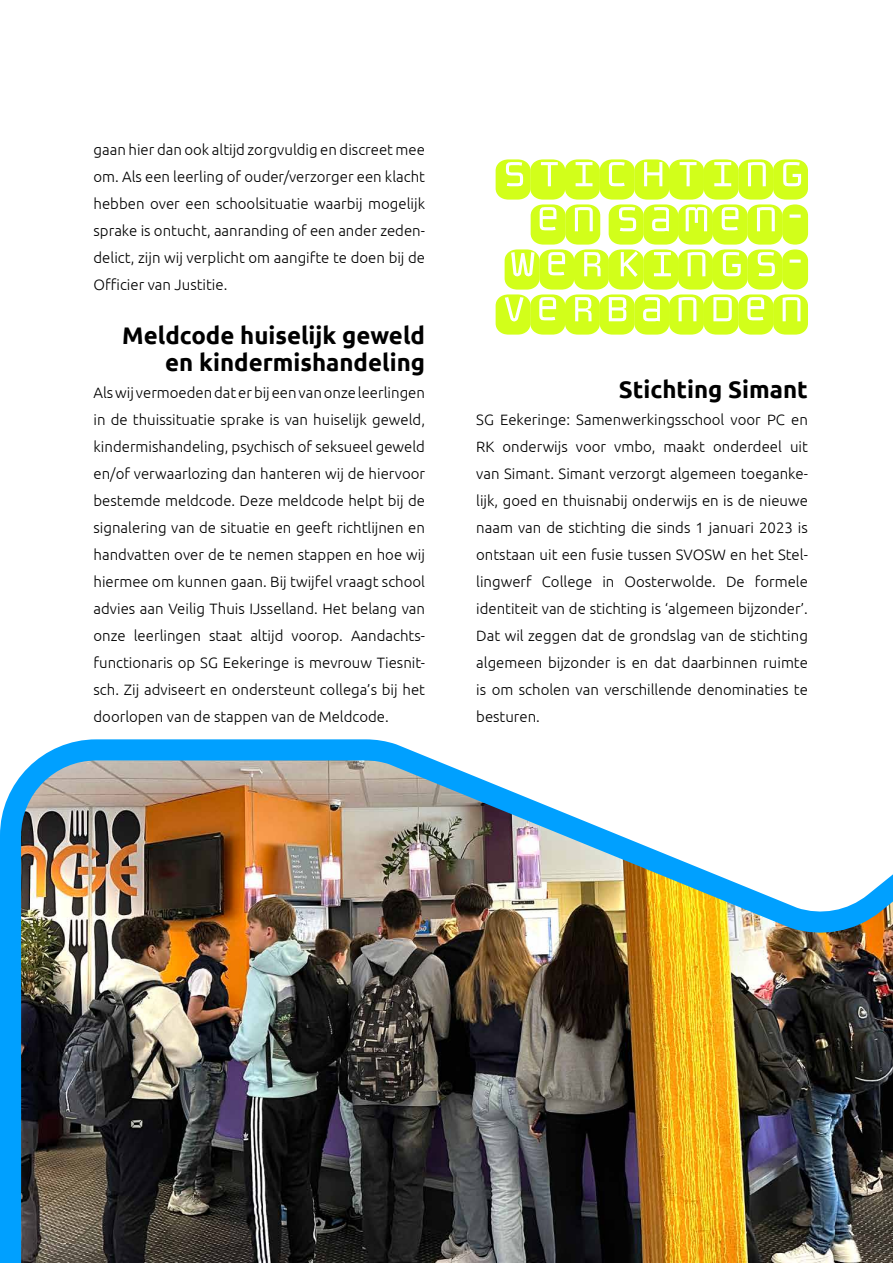
<style>
.page{position:relative;width:893px;height:1263px;background:#fff}
.page>*{position:absolute;margin:0;border:0;box-sizing:border-box;transform-origin:0 0}
.t1{font:60px/45px "Monofett";color:#d2ff1a;text-align:center}
.t2{font:700 24px/27px "Ubuntu";color:#000;text-align:right}
.t3{font:300 15px/27px "Ubuntu";color:#000;text-align:justify}
</style>
<div class="page">
<img style="left:0;top:739px;width:893px;height:524px">
<p class="t3" style="left:94px;top:137px;width:333px">gaan hier dan ook altijd zorgvuldig en discreet mee om. Als een leerling of ouder/verzorger een klacht hebben over een schoolsituatie waarbij mogelijk sprake is ontucht, aanranding of een ander zeden&shy;delict, zijn wij verplicht om aangifte te doen bij de OfÏcier van Justitie.</p>
<h2 class="t2" style="left:122px;top:323px;width:304px">Meldcode huiselijk geweld en kindermishandeling</h2>
<p class="t3" style="left:94px;top:380px;width:333px">Als wij vermoeden dat er bij een van onze leerlingen in de thuissituatie sprake is van huiselijk geweld, kindermishandeling, psychisch of seksueel geweld en/of verwaarlozing dan hanteren wij de hiervoor bestemde meldcode. Deze meldcode helpt bij de signalering van de situatie en geeft richtlijnen en handvatten over de te nemen stappen en hoe wij hiermee om kunnen gaan. Bij twijfel vraagt school advies aan Veilig Thuis IJsselland. Het belang van onze leerlingen staat altijd voorop. Aandachts&shy;functionaris op SG Eekeringe is mevrouw Tiesnit&shy;sch. Zij adviseert en ondersteunt collega’s bij het doorlopen van de stappen van de Meldcode.</p>
<h1 class="t1" style="left:496px;top:156px;width:314px">STICHTING<br>EN SAMEN-<br>WERKINGS-<br>VERBANDEN</h1>
<h2 class="t2" style="left:619px;top:377px;width:191px">Stichting Simant</h2>
<p class="t3" style="left:476px;top:407px;width:333px">SG Eekeringe: Samenwerkingsschool voor PC en RK onderwijs voor vmbo, maakt onderdeel uit van Simant. Simant verzorgt algemeen toeganke&shy;lijk, goed en thuisnabij onderwijs en is de nieuwe naam van de stichting die sinds 1 januari 2023 is ontstaan uit een fusie tussen SVOSW en het Stel&shy;lingwerf College in Oosterwolde. De formele identiteit van de stichting is ‘algemeen bijzonder’.<br>Dat wil zeggen dat de grondslag van de stichting algemeen bijzonder is en dat daarbinnen ruimte is om scholen van verschillende denominaties te besturen.</p>
</div>
